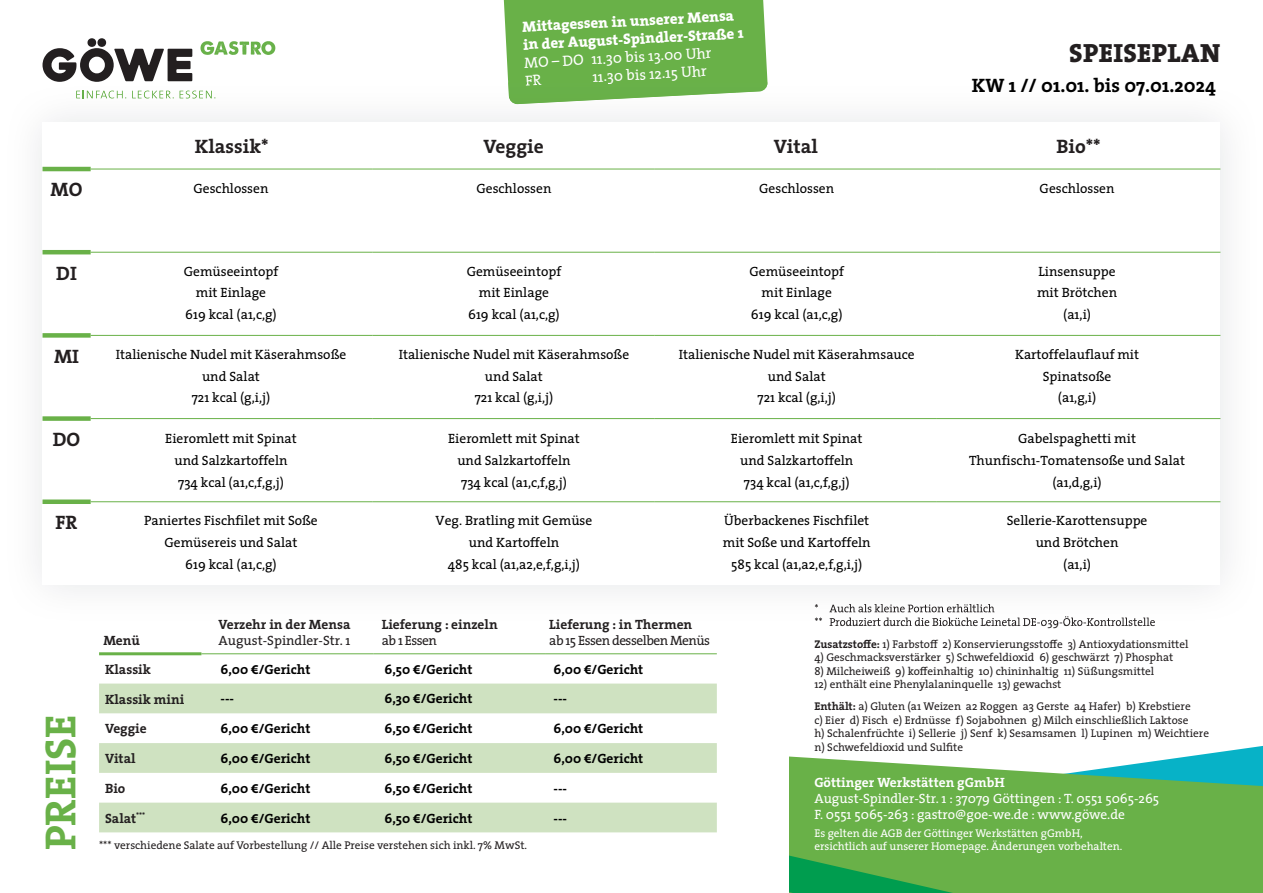
<style>
.page{position:relative;width:1263px;height:893px;background:#fff}
.page>*{position:absolute;margin:0;border:0;box-sizing:border-box;transform-origin:0 0}
.t1{font:700 43.8px "The Serif";color:#69b148}
.t2{font:800 26.4px "The Serif";letter-spacing:.015em;color:#231f20}
.t3{font:700 19.5px "The Serif";color:#231f20}
.t4{font:700 19.5px "The Serif";color:#000}
.t5{font:800 15px/18px "The Serif";color:#fff}
.t6{font:15px/18px "The Serif";color:#fff}
.t7{font:13.5px/21.6px "The Serif";color:#000;text-align:center}
.t8{font:700 13.5px "The Serif";color:#000}
.t9{font:700 13.5px "The Serif";color:#231f20}
.t10{font:13.5px/16.2px "The Serif";color:#fff}
.t11{font:13.5px "The Serif";letter-spacing:-.04em;color:#231f20}
.t12{font:700 13.5px "The Serif";color:#fff}
.t13{font:13.5px "The Serif";color:#231f20}
.t14{font:11.25px/22px "The Serif";color:#231f20}
.t15{font:11.25px/13.5px "The Serif";color:#fff}
.s1{font-family:"Myriad Pro"}
.s2{font-weight:700}
</style>
<div class="page">
<svg style="left:200px;top:41px;width:75px;height:14px"></svg>
<svg style="left:43px;top:38px;width:149px;height:44px"></svg>
<svg style="left:1191px;top:746px;width:72px;height:10px"></svg>
<svg style="left:789px;top:756px;width:474px;height:137px;background:#6cb55b"></svg>
<svg style="left:789px;top:854px;width:164px;height:39px;background:#36a74b"></svg>
<div style="left:503px;top:0;width:265px;height:82px;background:#69b148"></div>
<img style="left:38px;top:90px;width:1188px;height:529px">
<svg style="left:76px;top:91px;width:50px;height:7px"></svg>
<svg style="left:132px;top:91px;width:42px;height:7px"></svg>
<svg style="left:180px;top:91px;width:35px;height:7px"></svg>
<img style="left:508px;top:82px;width:260px;height:22px">
<img style="left:526px;top:86px;width:120px;height:3px">
<img style="left:526px;top:82px;width:120px;height:4px">
<img style="left:892px;top:604px;width:105px;height:8px">
<img style="left:815px;top:604px;width:77px;height:8px">
<img style="left:815px;top:616px;width:340px;height:9px">
<img style="left:815px;top:617px;width:74px;height:8px">
<div style="left:43px;top:122px;width:1177px;height:463px;background:#fff"></div>
<hr style="left:43px;top:167px;width:48px;height:4px;background:#69b148">
<hr style="left:91px;top:169px;width:282px;height:1px;background:#69b148">
<hr style="left:373px;top:169px;width:282px;height:1px;background:#69b148">
<hr style="left:655px;top:169px;width:282px;height:1px;background:#69b148">
<hr style="left:937px;top:169px;width:283px;height:1px;background:#69b148">
<hr style="left:43px;top:250px;width:48px;height:4px;background:#69b148">
<hr style="left:91px;top:252px;width:282px;height:1px;background:#69b148">
<hr style="left:373px;top:252px;width:282px;height:1px;background:#69b148">
<hr style="left:655px;top:252px;width:282px;height:1px;background:#69b148">
<hr style="left:937px;top:252px;width:283px;height:1px;background:#69b148">
<div style="left:43px;top:333px;width:48px;height:5px;background:#69b148"></div>
<hr style="left:91px;top:335px;width:282px;height:1px;background:#69b148">
<hr style="left:373px;top:335px;width:282px;height:1px;background:#69b148">
<hr style="left:655px;top:335px;width:282px;height:1px;background:#69b148">
<hr style="left:937px;top:335px;width:283px;height:1px;background:#69b148">
<div style="left:43px;top:416px;width:48px;height:5px;background:#69b148"></div>
<hr style="left:91px;top:418px;width:282px;height:1px;background:#69b148">
<hr style="left:373px;top:418px;width:282px;height:1px;background:#69b148">
<hr style="left:655px;top:418px;width:282px;height:1px;background:#69b148">
<hr style="left:937px;top:418px;width:283px;height:1px;background:#69b148">
<div style="left:43px;top:499px;width:48px;height:5px;background:#69b148"></div>
<hr style="left:91px;top:501px;width:282px;height:1px;background:#69b148">
<hr style="left:373px;top:501px;width:282px;height:1px;background:#69b148">
<hr style="left:655px;top:501px;width:282px;height:1px;background:#69b148">
<hr style="left:937px;top:501px;width:283px;height:1px;background:#69b148">
<svg style="left:99px;top:684px;width:618px;height:148px;fill:#cfe2c1"></svg>
<hr style="left:99px;top:652px;width:102px;height:3px;background:#69b148">
<hr style="left:201px;top:653px;width:172px;height:1px;background:#69b148">
<hr style="left:373px;top:653px;width:172px;height:1px;background:#69b148">
<hr style="left:545px;top:653px;width:172px;height:1px;background:#69b148">
<h3 class="t3" style="left:51px;top:182px;width:33px">MO</h3>
<p class="t5" style="left:522px;top:19px;width:222px;rotate:-3deg">Mittagessen in unserer Mensa in der August-Spindler-Straße 1</p>
<p class="t6" style="left:524px;top:54px;width:189px;rotate:-3deg">MO – DO 11.30 bis 13.00 Uhr<br>FR</p>
<p class="t6" style="left:592px;top:69px;width:116px;rotate:-3deg">11.30 bis 12.15 Uhr</p>
<h2 class="t2" style="left:1069px;top:43px;width:152px">SPEISEPLAN</h2>
<h3 class="t4" style="left:972px;top:77px;width:246px">KW 1 // 01.01. bis 07.01.2024</h3>
<h3 class="t3" style="left:195px;top:139px;width:75px">Klassik*</h3>
<h3 class="t3" style="left:484px;top:139px;width:62px">Veggie</h3>
<h3 class="t3" style="left:774px;top:139px;width:46px">Vital</h3>
<h3 class="t3" style="left:1056px;top:139px;width:46px">Bio**</h3>
<p class="t7" style="left:193px;top:179px;width:76px">Geschlossen</p>
<p class="t7" style="left:476px;top:179px;width:76px">Geschlossen</p>
<p class="t7" style="left:759px;top:179px;width:76px">Geschlossen</p>
<p class="t7" style="left:1039px;top:179px;width:76px">Geschlossen</p>
<h3 class="t3" style="left:56px;top:265px;width:22px">DI</h3>
<h3 class="t3" style="left:54px;top:348px;width:27px">MI</h3>
<h3 class="t3" style="left:53px;top:432px;width:29px">DO</h3>
<h3 class="t3" style="left:56px;top:515px;width:23px">FR</h3>
<h1 class="t1" style="left:43px;top:850px;width:138px;rotate:-90deg">PREISE</h1>
<p class="t7" style="left:184px;top:261px;width:96px">Gemüseeintopf mit Einlage<br>619 kcal (a1,c,g)</p>
<p class="t7" style="left:467px;top:261px;width:96px">Gemüseeintopf mit Einlage<br>619 kcal (a1,c,g)</p>
<p class="t7" style="left:749px;top:261px;width:96px">Gemüseeintopf mit Einlage<br>619 kcal (a1,c,g)</p>
<p class="t7" style="left:1037px;top:261px;width:82px">Linsensuppe mit Brötchen (a1,i)</p>
<p class="t7" style="left:116px;top:344px;width:232px">Italienische Nudel mit Käserahmsoße und Salat<br>721 kcal (g,i,j)</p>
<p class="t7" style="left:399px;top:344px;width:232px">Italienische Nudel mit Käserahmsoße und Salat<br>721 kcal (g,i,j)</p>
<p class="t7" style="left:679px;top:344px;width:238px">Italienische Nudel mit Käserahmsauce und Salat<br>721 kcal (g,i,j)</p>
<p class="t7" style="left:1015px;top:344px;width:126px">Kartoffelauflauf mit<br>Spinatsoße<br>(a1,g,i)</p>
<p class="t7" style="left:165px;top:428px;width:133px">Eieromlett mit Spinat und Salzkartoffeln<br>734 kcal (a1,c,f,g,j)</p>
<p class="t7" style="left:448px;top:428px;width:133px">Eieromlett mit Spinat und Salzkartoffeln<br>734 kcal (a1,c,f,g,j)</p>
<p class="t7" style="left:731px;top:428px;width:133px">Eieromlett mit Spinat und Salzkartoffeln<br>734 kcal (a1,c,f,g,j)</p>
<p class="t7" style="left:969px;top:428px;width:218px">Gabelspaghetti mit<br>Thunfisch1-Tomatensoße und Salat (a1,d,g,i)</p>
<p class="t7" style="left:144px;top:511px;width:175px">Paniertes Fischfilet mit Soße<br>Gemüsereis und Salat<br>619 kcal (a1,c,g)</p>
<p class="t7" style="left:435px;top:511px;width:158px">Veg. Bratling mit Gemüse und Kartoffeln<br>485 kcal (a1,a2,e,f,g,i,j)</p>
<p class="t7" style="left:723px;top:511px;width:149px">Überbackenes Fischfilet mit Soße und Kartoffeln<br>585 kcal (a1,a2,e,f,g,i,j)</p>
<p class="t7" style="left:1007px;top:511px;width:142px">Sellerie-Karottensuppe und Brötchen<br>(a1,i)</p>
<p class="t9" style="left:103px;top:635px;width:38px">Menü</p>
<p class="t9" style="left:105px;top:664px;width:47px">Klassik</p>
<p class="t9" style="left:105px;top:693px;width:81px">Klassik mini</p>
<p class="t9" style="left:105px;top:723px;width:43px">Veggie</p>
<p class="t9" style="left:105px;top:753px;width:32px">Vital</p>
<p class="t9" style="left:105px;top:783px;width:22px">Bio</p>
<p class="t9" style="left:105px;top:813px;width:42px">Salat<sup>***</sup></p>
<p class="t9" style="left:218px;top:619px;width:134px">Verzehr in der Mensa</p>
<p class="t13" style="left:218px;top:634px;width:134px">August-Spindler-Str. 1</p>
<p class="t9" style="left:382px;top:619px;width:117px">Lieferung : einzeln</p>
<p class="t11" style="left:382px;top:634px;width:57px">ab 1 Essen</p>
<p class="t9" style="left:549px;top:619px;width:144px">Lieferung : in Thermen</p>
<p class="t11" style="left:549px;top:634px;width:162px">ab 15 Essen desselben Menüs</p>
<p class="t8" style="left:221px;top:664px;width:91px">6,00 <span class="s1">€</span>/Gericht</p>
<p class="t8" style="left:385px;top:664px;width:89px">6,50 <span class="s1">€</span>/Gericht</p>
<p class="t8" style="left:553px;top:664px;width:91px">6,00 <span class="s1">€</span>/Gericht</p>
<p class="t8" style="left:221px;top:693px;width:15px">---</p>
<p class="t8" style="left:385px;top:693px;width:89px">6,30 <span class="s1">€</span>/Gericht</p>
<p class="t8" style="left:553px;top:693px;width:15px">---</p>
<p class="t8" style="left:221px;top:723px;width:91px">6,00 <span class="s1">€</span>/Gericht</p>
<p class="t8" style="left:385px;top:723px;width:89px">6,50 <span class="s1">€</span>/Gericht</p>
<p class="t8" style="left:553px;top:723px;width:91px">6,00 <span class="s1">€</span>/Gericht</p>
<p class="t8" style="left:221px;top:753px;width:91px">6,00 <span class="s1">€</span>/Gericht</p>
<p class="t8" style="left:385px;top:753px;width:89px">6,50 <span class="s1">€</span>/Gericht</p>
<p class="t8" style="left:553px;top:753px;width:91px">6,00 <span class="s1">€</span>/Gericht</p>
<p class="t8" style="left:221px;top:783px;width:91px">6,00 <span class="s1">€</span>/Gericht</p>
<p class="t8" style="left:385px;top:783px;width:89px">6,50 <span class="s1">€</span>/Gericht</p>
<p class="t8" style="left:553px;top:783px;width:15px">---</p>
<p class="t8" style="left:221px;top:813px;width:91px">6,00 <span class="s1">€</span>/Gericht</p>
<p class="t8" style="left:385px;top:813px;width:89px">6,50 <span class="s1">€</span>/Gericht</p>
<p class="t8" style="left:553px;top:813px;width:15px">---</p>
<p class="t14" style="left:99px;top:834px;width:430px">*** verschiedene Salate auf Vorbestellung // Alle Preise verstehen sich inkl. 7% MwSt.</p>
<p class="t14" style="left:814px;top:611px;width:376px">** Produziert durch die Bioküche Leinetal DE-039-Öko-Kontrollstelle<br><span class="s2">Zusatzstoffe:</span> 1) Farbstoff 2) Konservierungsstoffe 3) Antioxydationsmittel</p>
<p class="t14" style="left:814px;top:647px;width:360px">4) Geschmacksverstärker 5) Schwefeldioxid 6) geschwärzt 7) Phosphat</p>
<p class="t14" style="left:814px;top:660px;width:341px">8) Milcheiweiß 9) koffeinhaltig 10) chininhaltig 11) Süßungsmittel</p>
<p class="t14" style="left:814px;top:674px;width:378px">12) enthält eine Phenylalaninquelle 13) gewachst<br><span class="s2">Enthält:</span> a) Gluten (a1 Weizen a2 Roggen a3 Gerste a4 Hafer) b) Krebstiere</p>
<p class="t14" style="left:814px;top:714px;width:396px;line-height:13.5px">c) Eier d) Fisch e) Erdnüsse f) Sojabohnen g) Milch einschließlich Laktose<br>h) Schalenfrüchte i) Sellerie j) Senf k) Sesamsamen l) Lupinen m) Weichtiere n) Schwefeldioxid und Sulfite</p>
<p class="t12" style="left:814px;top:777px;width:192px">Göttinger Werkstätten gGmbH</p>
<p class="t10" style="left:814px;top:791px;width:346px">August-Spindler-Str. 1 : 37079 Göttingen : T. 0551 5065-265<br>F. 0551 5065-263 : gastro@goe-we.de : www.göwe.de</p>
<p class="t15" style="left:814px;top:827px;width:309px">Es gelten die AGB der Göttinger Werkstätten gGmbH, ersichtlich auf unserer Homepage. Änderungen vorbehalten.</p>
</div>
